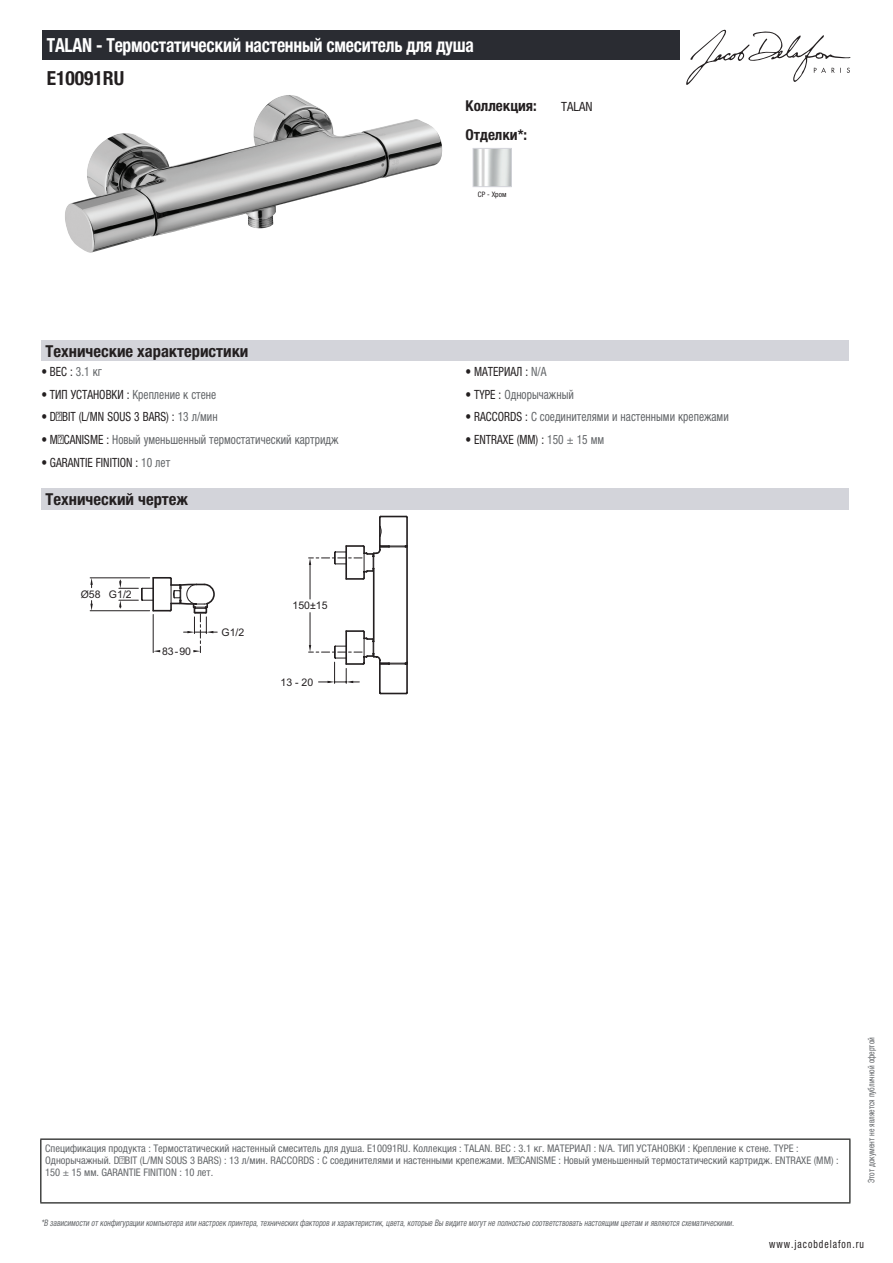
<style>
.page{position:relative;width:893px;height:1263px;background:#fff}
.page>*{position:absolute;margin:0;border:0;box-sizing:border-box;transform-origin:0 0}
.t1{font:700 condensed 19.5px "Helvetica Neue LTCYR";letter-spacing:-.01em;color:#fff;scale:.9 1}
.t2{font:700 condensed 19.5px "Helvetica Neue LTCYR";color:#231f20}
.t3{font:700 condensed 16.5px "Helvetica Neue LTCYR";color:#231f20}
.t4{font:700 condensed 15px "Helvetica Neue LTCYR";color:#231f20}
.t5{font:condensed 12.75px "Helvetica Neue LTCYR";color:#626568;scale:.9 1}
.t6{font:condensed 12.75px "Helvetica Neue LTCYR";color:#231f20;scale:.9 1}
.t7{font:condensed 12.75px "Helvetica Neue LTCYR";color:#231f20}
.t8{font:condensed 11.25px "Helvetica Neue LTCYR";letter-spacing:.1em;color:#231f20;scale:.87 1}
.t9{font:condensed 10.5px/12px "Helvetica Neue LTCYR";color:#626568}
.t10{font:10.5px "Arial";color:#231f20}
.t11{font:italic condensed 9px "Helvetica Neue LTCYR";color:#626568;scale:.87 1}
.t12{font:condensed 9px "Helvetica Neue LTCYR";color:#626568;scale:.87 1}
.t13{font:condensed 7.5px "Helvetica Neue LTCYR";color:#231f20}
.s1{color:#626568}
.s2{color:#231f20}
</style>
<div class="page">
<svg style="left:686px;top:30px;width:164px;height:55px"></svg>
<img style="left:65px;top:95px;width:378px;height:158px">
<img style="left:475px;top:150px;width:35px;height:35px">
<div style="left:473px;top:148px;width:39px;height:39px;border:1px solid #d3d4da"></div>
<div style="left:41px;top:340px;width:808px;height:22px;background:#d3d4da"></div>
<div style="left:41px;top:488px;width:808px;height:21px;background:#d3d4da"></div>
<svg style="left:119px;top:577px;width:98px;height:76px"></svg>
<hr style="left:90px;top:610px;width:60px;height:1px;background:#231f20">
<hr style="left:90px;top:577px;width:60px;height:1px;background:#231f20">
<svg style="left:90px;top:601px;width:3px;height:10px"></svg>
<svg style="left:90px;top:578px;width:3px;height:10px"></svg>
<svg style="left:309px;top:516px;width:99px;height:178px"></svg>
<div style="left:43px;top:30px;width:637px;height:30px;background:#2a2c32"></div>
<hr style="left:40px;top:1138px;width:810px;height:2px;background:#040503">
<hr style="left:40px;top:1140px;width:1px;height:62px;background:#040503">
<hr style="left:849px;top:1140px;width:1px;height:62px;background:#040503">
<hr style="left:40px;top:1202px;width:810px;height:1px;background:#040503">
<h1 class="t1" style="left:47px;top:34px;width:476px">TALAN - Термостатический настенный смеситель для душа</h1>
<h1 class="t2" style="left:47px;top:67px;width:79px">E10091RU</h1>
<h3 class="t4" style="left:466px;top:97px;width:73px">Коллекция:</h3>
<p class="t7" style="left:561px;top:99px;width:33px">TALAN</p>
<h3 class="t4" style="left:466px;top:126px;width:63px">Отделки*:</h3>
<p class="t13" style="left:478px;top:190px;width:30px">CP - Хром</p>
<h2 class="t3" style="left:46px;top:342px;width:204px">Технические характеристики</h2>
<p class="t6" style="left:41px;top:364px;width:69px">• ВЕС : <span class="s1">3.1 кг</span></p>
<p class="t6" style="left:466px;top:364px;width:91px">• МАТЕРИАЛ : <span class="s1">N/A</span></p>
<p class="t5" style="left:41px;top:387px;width:196px"><span class="s2">• ТИП УСТАНОВКИ :</span> Крепление к стене</p>
<p class="t5" style="left:466px;top:387px;width:122px"><span class="s2">• TYPE :</span> Однорычажный</p>
<p class="t6" style="left:41px;top:410px;width:197px">• DÉBIT (L/MN SOUS 3 BARS) : <span class="s1">13 л/мин</span></p>
<p class="t5" style="left:466px;top:410px;width:294px"><span class="s2">• RACCORDS :</span> С соединителями и настенными крепежами</p>
<p class="t5" style="left:41px;top:432px;width:332px"><span class="s2">• MÉCANISME :</span> Новый уменьшенный термостатический картридж</p>
<p class="t6" style="left:466px;top:432px;width:155px">• ENTRAXE (MM) : <span class="s1">150 ± 15 мм</span></p>
<p class="t6" style="left:41px;top:455px;width:145px">• GARANTIE FINITION : <span class="s1">10 лет</span></p>
<h2 class="t3" style="left:46px;top:490px;width:144px">Технический чертеж</h2>
<p class="t10" style="left:81px;top:587px;width:21px">Ø58</p>
<p class="t10" style="left:109px;top:588px;width:24px">G1/2</p>
<p class="t10" style="left:162px;top:644px;width:30px">83-90</p>
<p class="t10" style="left:222px;top:625px;width:24px">G1/2</p>
<p class="t10" style="left:293px;top:598px;width:36px">150±15</p>
<p class="t10" style="left:280px;top:675px;width:34px">13 - 20</p>
<p class="t9" style="left:45px;top:1142px;width:795px">Спецификация продукта : Термостатический настенный смеситель для душа. E10091RU. Коллекция : TALAN. ВЕС : 3.1 кг. МАТЕРИАЛ : N/A. ТИП УСТАНОВКИ : Крепление к стене. TYPE :<br>Однорычажный. DÉBIT (L/MN SOUS 3 BARS) : 13 л/мин. RACCORDS : С соединителями и настенными крепежами. MÉCANISME : Новый уменьшенный термостатический картридж. ENTRAXE (MM) :<br>150 ± 15 мм. GARANTIE FINITION : 10 лет.</p>
<p class="t11" style="left:41px;top:1218px;width:800px">*В зависимости отконфигурации компьютера или настроек принтера,техническихфакторов и характеристик,цвета,которые Вы видите могутне полностью соответствоватьнастоящим цветам и являются схематическими.</p>
<p class="t12" style="left:866px;top:1183px;width:169px;rotate:-90deg">Этот документ не является публичной офертой</p>
<p class="t8" style="left:769px;top:1237px;width:110px">www.jacobdelafon.ru</p>
</div>
